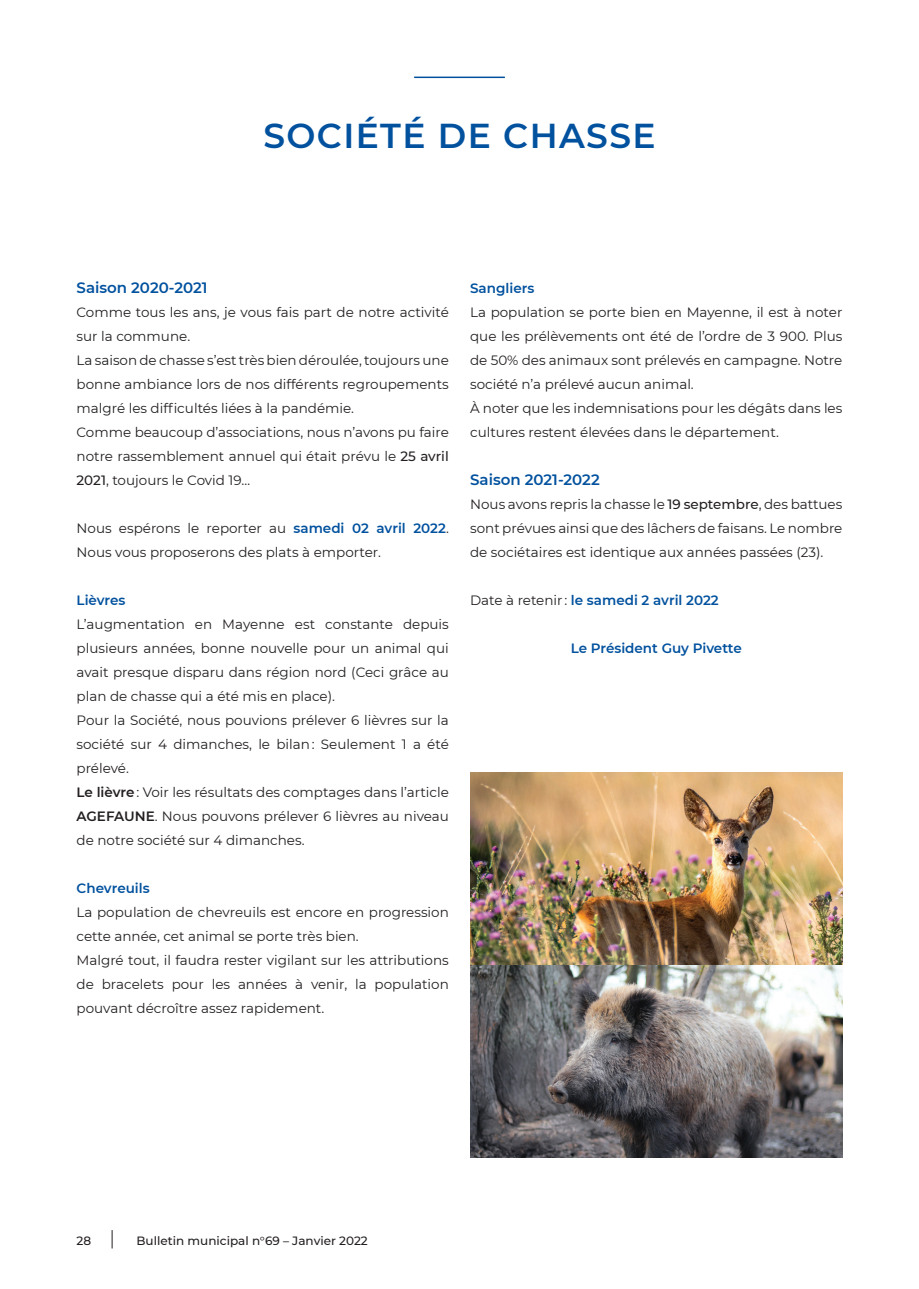
<style>
.page{position:relative;width:919px;height:1289px;background:#fff}
.page>*{position:absolute;margin:0;border:0;box-sizing:border-box;transform-origin:0 0}
.sous_titre{font:600 34.5px "Montserrat";letter-spacing:.04em;color:#01519e}
.Texte{font:600 15px "Montserrat";color:#01519e}
.Texte-2{font:13.5px/24px "Montserrat";color:#231f20;text-align:justify}
.Texte-3{font:600 13.5px "Montserrat";color:#01519e}
.t1{font:500 12px "Montserrat";color:#231f20}
.s1{font-weight:500}
.s2{font-weight:600;color:#01519e}
.s3{font-weight:600}
.s4{font-weight:400;color:#231f20}
</style>
<div class="page">
<svg style="left:112px;top:1230px;width:1px;height:18px"></svg>
<img style="left:470px;top:773px;width:372px;height:384px">
<hr style="left:414px;top:77px;width:91px;height:1px;background:#01519e">
<p class="sous_titre" style="left:263px;top:111px;width:393px">SOCIÉTÉ DE CHASSE</p>
<p class="Texte" style="left:77px;top:277px;width:132px">Saison 2020-2021</p>
<p class="Texte-2" style="left:77px;top:299px;width:374px">Comme tous les ans, je vous fais part de notre activité sur la commune.</p>
<p class="Texte-2" style="left:77px;top:347px;width:374px">La saison de chasse s’est très bien déroulée, toujours une bonne ambiance lors de nos différents regroupements malgré les difficultés liées à la pandémie.</p>
<p class="Texte-2" style="left:77px;top:419px;width:374px">Comme beaucoup d’associations, nous n’avons pu faire notre rassemblement annuel qui était prévu le <span class="s1">25 avril 2021</span>, toujours le Covid 19…</p>
<p class="Texte-2" style="left:77px;top:515px;width:374px">Nous espérons le reporter au <span class="s2">samedi 02 avril 2022</span>.<br>Nous vous proposerons des plats à emporter.</p>
<p class="Texte-3" style="left:77px;top:590px;width:50px">Lièvres</p>
<p class="Texte-2" style="left:77px;top:611px;width:374px">L’augmentation en Mayenne est constante depuis plusieurs années, bonne nouvelle pour un animal qui avait presque disparu dans région nord (Ceci grâce au plan de chasse qui a été mis en place).</p>
<p class="Texte-2" style="left:77px;top:707px;width:374px">Pour la Société, nous pouvions prélever 6 lièvres sur la société sur 4 dimanches, le bilan : Seulement 1 a été prélevé.</p>
<p class="Texte-2" style="left:77px;top:779px;width:374px"><span class="s3">Le lièvre</span> : Voir les résultats des comptages dans l’article <span class="s3">AGEFAUNE</span>. Nous pouvons prélever 6 lièvres au niveau de notre société sur 4 dimanches.</p>
<p class="Texte-3" style="left:77px;top:878px;width:75px">Chevreuils</p>
<p class="Texte-2" style="left:77px;top:899px;width:374px">La population de chevreuils est encore en progression cette année, cet animal se porte très bien.</p>
<p class="Texte-2" style="left:77px;top:947px;width:374px">Malgré tout, il faudra rester vigilant sur les attributions de bracelets pour les années à venir, la population pouvant décroître assez rapidement.</p>
<p class="Texte-3" style="left:470px;top:278px;width:66px">Sangliers</p>
<p class="Texte-2" style="left:470px;top:299px;width:374px">La population se porte bien en Mayenne, il est à noter que les prélèvements ont été de l’ordre de 3 900. Plus de 50% des animaux sont prélevés en campagne. Notre société n’a prélevé aucun animal.</p>
<p class="Texte-2" style="left:470px;top:395px;width:374px">À noter que les indemnisations pour les dégâts dans les cultures restent élevées dans le département.</p>
<p class="Texte" style="left:470px;top:469px;width:131px">Saison 2021-2022</p>
<p class="Texte-2" style="left:470px;top:491px;width:374px">Nous avons repris la chasse le <span class="s1">19 septembre</span>, des battues sont prévues ainsi que des lâchers de faisans. Le nombre de sociétaires est identique aux années passées (23).</p>
<p class="Texte-3" style="left:470px;top:590px;width:250px"><span class="s4">Date à retenir :</span> le samedi 2 avril 2022</p>
<p class="Texte-3" style="left:570px;top:638px;width:172px">Le Président Guy Pivette</p>
<p class="t1" style="left:77px;top:1232px;width:16px">28</p>
<p class="t1" style="left:136px;top:1232px;width:233px">Bulletin municipal n°69 – Janvier 2022</p>
</div>
